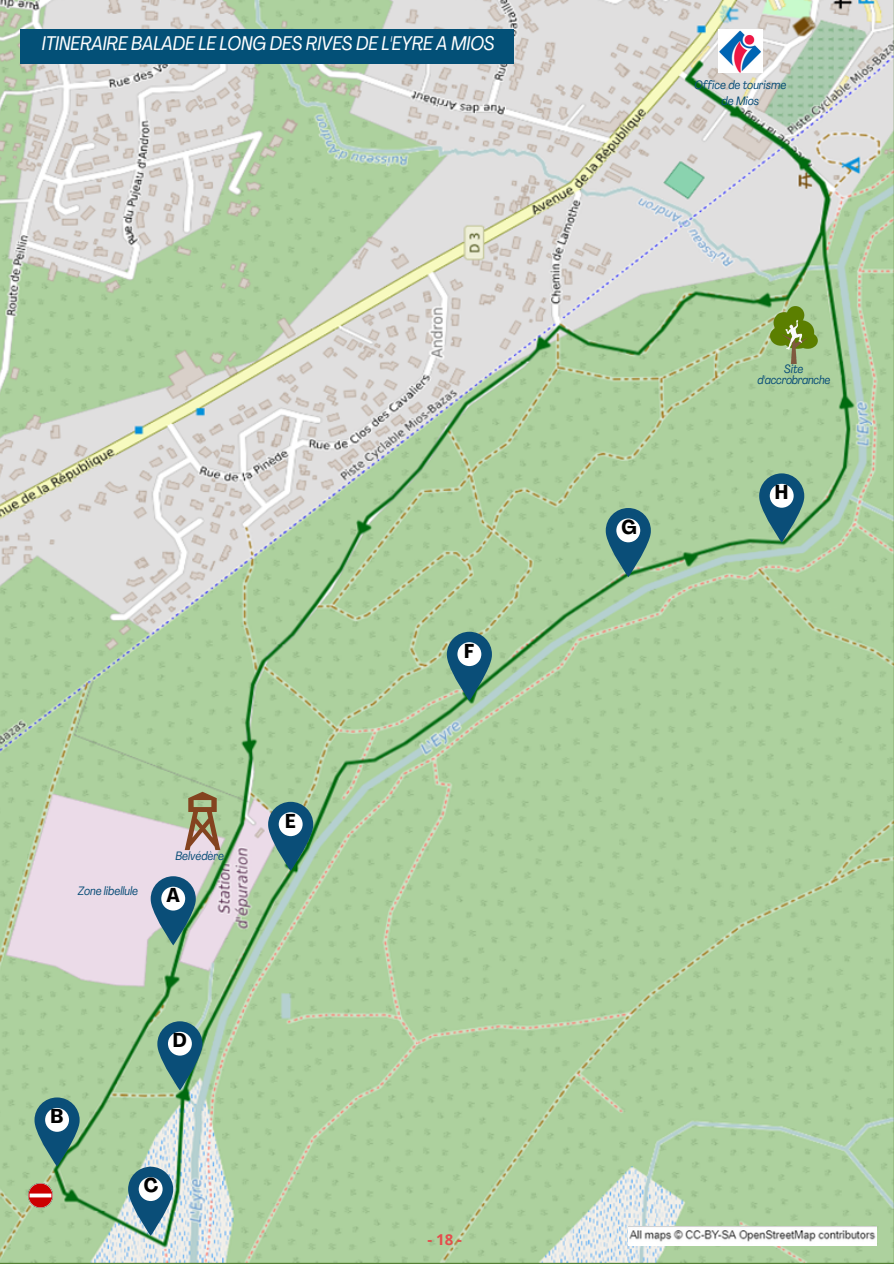
<style>
.page{position:relative;width:894px;height:1264px;background:#fff}
.page>*{position:absolute;margin:0;border:0;box-sizing:border-box;transform-origin:0 0}
.t1{font:700 condensed 19.8px "Agrandir";color:#000}
.t2{font:italic condensed 19.5px "Agrandir";color:#fff}
.t3{font:700 15px "Open Sans";color:#e54c4c}
.t4{font:italic condensed 12px/16px "Agrandir";color:#0a4e78;text-align:center}
.t5{font:italic condensed 12px "Agrandir";letter-spacing:-.025em;color:#0a4e78}
</style>
<div class="page">
<img style="left:0;top:0;width:893px;height:1263px">
<div style="left:21px;top:29px;width:493px;height:35px;background:#035077"></div>
<svg style="left:151px;top:876px;width:45px;height:69px;background:#69919f"></svg>
<svg style="left:759px;top:473px;width:45px;height:69px;background:#5e8f92"></svg>
<svg style="left:446px;top:631px;width:45px;height:70px;background:#619194"></svg>
<svg style="left:268px;top:801px;width:45px;height:70px;background:#608f96"></svg>
<svg style="left:157px;top:1021px;width:45px;height:69px;background:#619196"></svg>
<svg style="left:128px;top:1166px;width:45px;height:69px;background:#6994a4"></svg>
<svg style="left:34px;top:1097px;width:45px;height:69px;background:#609194"></svg>
<svg style="left:605px;top:508px;width:45px;height:69px;background:#619194"></svg>
<img style="left:29px;top:1183px;width:23px;height:24px">
<img style="left:718px;top:29px;width:44px;height:43px">
<img style="left:770px;top:306px;width:47px;height:57px">
<svg style="left:785px;top:320px;width:16px;height:29px"></svg>
<svg style="left:185px;top:791px;width:35px;height:59px;background:#a3906f"></svg>
<img style="left:628px;top:1225px;width:247px;height:20px">
<p class="t2" style="left:42px;top:35px;width:454px">ITINERAIRE BALADE LE LONG DES RIVES DE L'EYRE A MIOS</p>
<p class="t4" style="left:78px;top:883px;width:61px">Zone libellule</p>
<p class="t4" style="left:175px;top:848px;width:50px">Belvédère</p>
<h1 class="t1" style="left:166px;top:887px;width:15px">A</h1>
<p class="t1" style="left:50px;top:1108px;width:14px">B</p>
<p class="t1" style="left:173px;top:1032px;width:15px">D</p>
<p class="t1" style="left:144px;top:1177px;width:16px">C</p>
<p class="t1" style="left:285px;top:812px;width:12px">E</p>
<p class="t1" style="left:464px;top:642px;width:12px">F</p>
<p class="t3" style="left:427px;top:1229px;width:36px">-18-</p>
<p class="t4" style="left:694px;top:78px;width:93px">Office de tourisme de Mios</p>
<p class="t1" style="left:621px;top:519px;width:17px">G</p>
<p class="t4" style="left:784px;top:362px;width:21px">Site</p>
<p class="t5" style="left:757px;top:375px;width:74px">d'accrobranche</p>
<p class="t1" style="left:774px;top:484px;width:15px">H</p>
</div>
